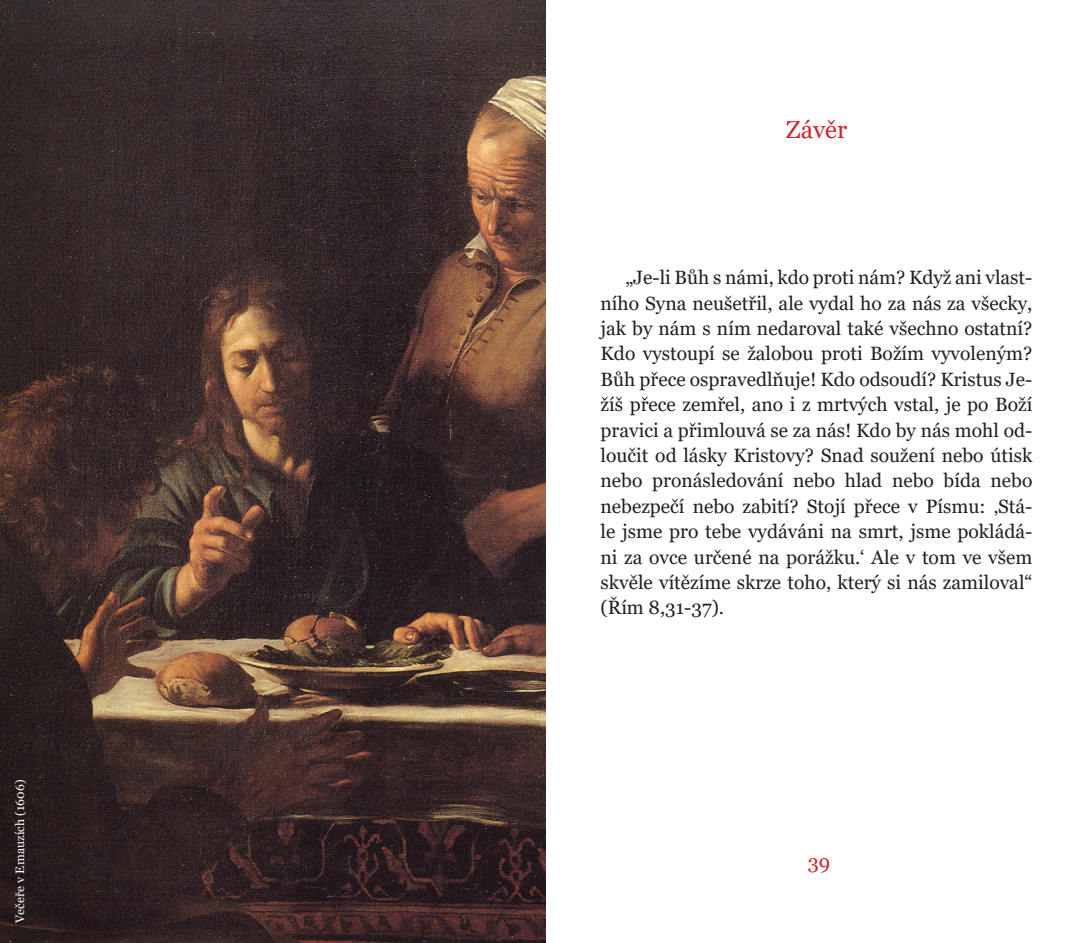
<style>
.page{position:relative;width:1092px;height:943px;background:#fff}
.page>*{position:absolute;margin:0;border:0;box-sizing:border-box;transform-origin:0 0}
.Titul{font:24.5px "Georgia";color:#d1232a}
.t1{font:20.12px "Georgia";color:#d1232a}
.Hlavní_text{font:19.25px/25.4px "Georgia";color:#231f20;text-align:justify}
.Název_obrázu{font:12.25px "Georgia";letter-spacing:.01em;color:#fff}
</style>
<div class="page">
<img style="left:0;top:0;width:546px;height:943px">
<p class="Název_obrázu" style="left:13px;top:923px;width:145px;rotate:-90deg">Večeře v Emauzích (1606)</p>
<p class="Titul" style="left:785px;top:114px;width:63px">Závěr</p>
<p class="Hlavní_text" style="left:600px;top:265px;width:433px;text-indent:25px">„Je-li Bůh s námi, kdo proti nám? Když ani vlast&shy;ního Syna neušetřil, ale vydal ho za nás za všecky, jak by nám s ním nedaroval také všechno ostatní?<br>Kdo vystoupí se žalobou proti Božím vyvoleným?<br>Bůh přece ospravedlňuje! Kdo odsoudí? Kristus Je&shy;žíš přece zemřel, ano i z mrtvých vstal, je po Boží pravici a přimlouvá se za nás! Kdo by nás mohl od&shy;loučit od lásky Kristovy? Snad soužení nebo útisk nebo pronásledování nebo hlad nebo bída nebo nebezpečí nebo zabití? Stojí přece v Písmu: ‚Stá&shy;le jsme pro tebe vydáváni na smrt, jsme pokládá&shy;ni za ovce určené na porážku.‘ Ale v tom ve všem skvěle vítězíme skrze toho, který si nás zamiloval“ (Řím 8,31-37).</p>
<p class="t1" style="left:807px;top:849px;width:24px">39</p>
</div>
